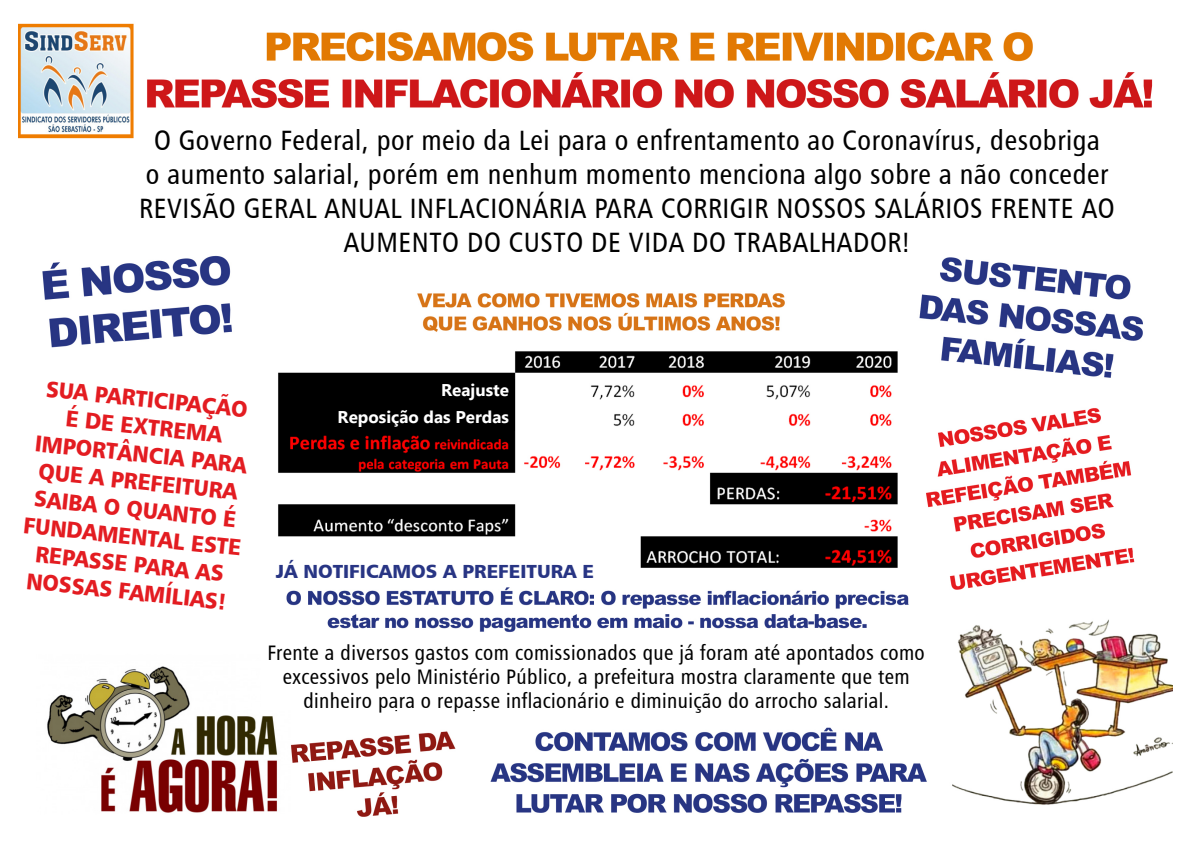
<style>
.page{position:relative;width:1191px;height:842px;background:#fff}
.page>*{position:absolute;margin:0;border:0;box-sizing:border-box;transform-origin:0 0}
.t1{font:28px/34px "Humanist 777 BT Roman Condensed B";letter-spacing:.02em;color:#000;text-align:center}
.t2{font:23px/27.6px "Humanist 777 BT Black B";color:#e31c21;text-align:center;scale:.92 1}
.t3{font:21px/24px "Humanist 777 BT Roman Condensed B";letter-spacing:.02em;color:#000;text-align:center}
.t4{font:19px "Humanist 777 BT Black B";color:#283584}
.t5{font:700 17px "Microsoft New Tai Lue";color:#fff}
</style>
<div class="page">
<img style="left:18px;top:23px;width:1155px;height:794px">
<div style="left:136px;top:122px;width:1037px;height:122px;background:#fff"></div>
<div style="left:336px;top:153px;width:578px;height:122px;background:#fff"></div>
<div style="left:261px;top:635px;width:670px;height:74px;background:#fff"></div>
<div style="left:323px;top:379px;width:191px;height:52px;background:#000"></div>
<div style="left:18px;top:369px;width:243px;height:266px;background:#fff"></div>
<p class="t1" style="left:139px;top:123px;width:977px">O Governo Federal, por meio da Lei para o enfrentamento ao Coronavírus, desobriga<br>o aumento salarial, porém em nenhum momento menciona algo sobre a não conceder REVISÃO GERAL ANUAL INFLACIONÁRIA PARA CORRIGIR NOSSOS SALÁRIOS FRENTE AO AUMENTO DO CUSTO DE VIDA DO TRABALHADOR!</p>
<p class="t2" style="left:40px;top:373px;width:239px;rotate:6deg">SUA PARTICIPAÇÃO<br>É DE EXTREMA<br>IMPORTÂNCIA PARA<br>QUE A PREFEITURA<br>SAIBA O QUANTO É<br>FUNDAMENTAL ESTE<br>REPASSE PARA AS<br>NOSSAS FAMÍLIAS!</p>
<p class="t5" style="left:441px;top:380px;width:69px">Reajuste</p>
<p class="t5" style="left:337px;top:407px;width:173px">Reposição das Perdas</p>
<p class="t4" style="left:276px;top:559px;width:320px">JÁ NOTIFICAMOS A PREFEITURA E</p>
<p class="t3" style="left:267px;top:641px;width:659px">Frente a diversos gastos com comissionados que já foram até apontados como excessivos pelo Ministério Público, a prefeitura mostra claramente que tem dinheiro para o repasse inflacionário e diminuição do arrocho salarial.</p>
</div>
